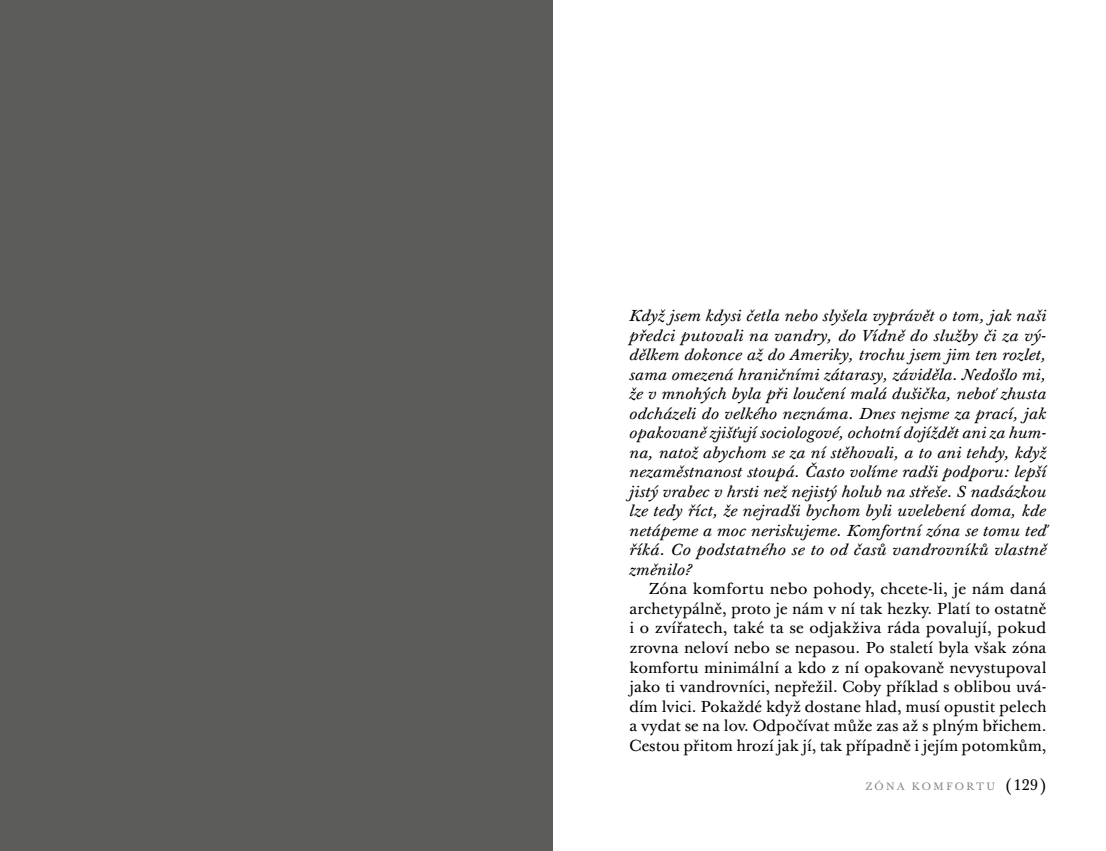
<style>
.page{position:relative;width:1106px;height:851px;background:#fff}
.page>*{position:absolute;margin:0;border:0;box-sizing:border-box;transform-origin:0 0}
.t1{font:italic 15.6px/19.5px "Baskerville Ten Pro";letter-spacing:.02em;color:#000;text-align:justify;scale:1.08 1}
.t2{font:15.6px/19.5px "Baskerville Ten Pro";letter-spacing:.005em;color:#000;text-align:justify}
.t3{font:10.5px "Baskerville Ten Pro";letter-spacing:.2em;color:#878787}
.s1{font-size:15px;color:#000}
</style>
<div class="page">
<div style="left:0;top:0;width:553px;height:850px;background:#5c5c5b"></div>
<p class="t1" style="left:629px;top:306px;width:387px">Když jsem kdysi četla nebo slyšela vyprávět o tom, jak naši předci putovali na vandry, do Vídně do služby či za vý&shy;dělkem dokonce až do Ameriky, trochu jsem jim ten rozlet, sama omezená hraničními zátarasy, záviděla. Nedošlo mi, že v mnohých byla při loučení malá dušička, neboť zhusta odcházeli do velkého neznáma. Dnes nejsme za prací, jak opakovaně zjišťují sociologové, ochotní dojíždět ani za hum&shy;na, natož abychom se za ní stěhovali, a to ani tehdy, když nezaměstnanost stoupá. Často volíme radši podporu: lepší jistý vrabec v hrsti než nejistý holub na střeše. S nadsázkou lze tedy říct, že nejradši bychom byli uvelebení doma, kde netápeme a moc neriskujeme. Komfortní zóna se tomu teď říká. Co podstatného se to od časů vandrovníků vlastně změnilo?</p>
<p class="t2" style="left:629px;top:579px;width:418px;text-indent:19px">Zóna komfortu nebo pohody, chcete-li, je nám daná archetypálně, proto je nám v ní tak hezky. Platí to ostatně i o zvířatech, také ta se odjakživa ráda povalují, pokud zrovna neloví nebo se nepasou. Po staletí byla však zóna komfortu minimální a kdo z ní opakovaně nevystupoval jako ti vandrovníci, nepřežil. Coby příklad s oblibou uvá&shy;dím lvici. Pokaždé když dostane hlad, musí opustit pelech a vydat se na lov. Odpočívat může zas až s plným břichem.<br>Cestou přitom hrozí jak jí, tak případně i jejím potomkům,</p>
<p class="t3" style="left:865px;top:779px;width:182px">ZÓNA KOMFORTU <span class="s1">( 129 )</span></p>
</div>
